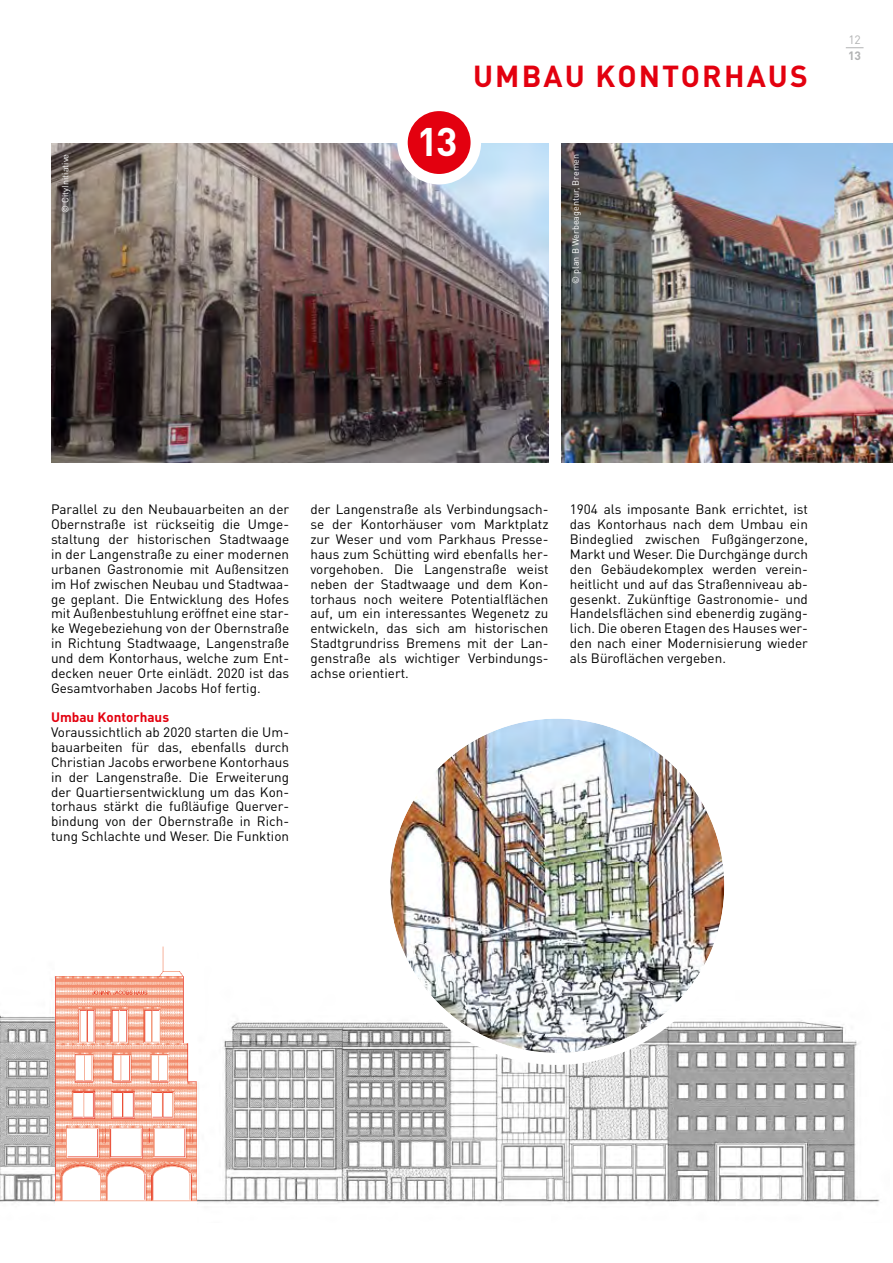
<style>
.page{position:relative;width:893px;height:1263px;background:#fff}
.page>*{position:absolute;margin:0;border:0;box-sizing:border-box;transform-origin:0 0}
.t1{font:700 39.45px "DIN Pro";color:#fff}
.t2{font:700 30px "DIN Pro";letter-spacing:.07em;color:#e3000f}
.t3{font:13.5px/14.9px "DIN Pro";color:#000;text-align:justify}
.t4{font:700 13.5px "DIN Pro";color:#e3000f}
.t5{font:12px "DIN Pro";color:#b1b2b3}
.t6{font:700 12px "DIN Pro";color:#b1b2b3}
.t7{font:9px "DIN Pro";color:#fff}
</style>
<div class="page">
<svg style="left:846px;top:47px;width:17px;height:1px"></svg>
<img style="left:0;top:915px;width:880px;height:289px">
<img style="left:51px;top:143px;width:498px;height:319px">
<img style="left:561px;top:143px;width:332px;height:319px">
<img style="left:56px;top:915px;width:141px;height:289px">
<img style="left:390px;top:719px;width:334px;height:334px;border-radius:167px">
<div style="left:378px;top:707px;width:358px;height:358px;border:12px solid #fff;border-radius:50%"></div>
<svg style="left:402px;top:106px;width:74px;height:73px;background:#e72431"></svg>
<div style="left:397px;top:101px;width:84px;height:83px;border:10px solid #fff;border-radius:50%"></div>
<p class="t7" style="left:59px;top:213px;width:61px;rotate:-90deg">© CityInitiative</p>
<h1 class="t1" style="left:417px;top:115px;width:42px">13</h1>
<h2 class="t2" style="left:473px;top:55px;width:336px">UMBAU KONTORHAUS</h2>
<p class="t7" style="left:569px;top:284px;width:132px;rotate:-90deg">© plan B Werbeagentur, Bremen</p>
<p class="t5" style="left:849px;top:32px;width:14px">12</p>
<p class="t6" style="left:848px;top:48px;width:14px">13</p>
<p class="t3" style="left:51px;top:501px;width:240px">Parallel zu den Neubauarbeiten an der Obernstraße ist rückseitig die Umge&shy;staltung der historischen Stadtwaage in der Langenstraße zu einer modernen urbanen Gastronomie mit Außensitzen im Hof zwischen Neubau und Stadtwaa&shy;ge geplant. Die Entwicklung des Hofes mit Außenbestuhlung eröffnet eine star&shy;ke Wegebeziehung von der Obernstraße in Richtung Stadtwaage, Langenstraße und dem Kontorhaus, welche zum Ent&shy;decken neuer Orte einlädt. 2020 ist das Gesamtvorhaben Jacobs Hof fertig.</p>
<p class="t4" style="left:51px;top:708px;width:120px">UMBAU KONTORHAUS</p>
<p class="t3" style="left:51px;top:724px;width:240px">Voraussichtlich ab 2020 starten die Um&shy;bauarbeiten für das, ebenfalls durch Christian Jacobs erworbene Kontorhaus in der Langenstraße. Die Erweiterung der Quartiersentwicklung um das Kon&shy;torhaus stärkt die fußläufige Querver&shy;bindung von der Obernstraße in Rich&shy;tung Schlachte und Weser. Die Funktion</p>
<p class="t3" style="left:310px;top:501px;width:240px">der Langenstraße als Verbindungsach&shy;se der Kontorhäuser vom Marktplatz zur Weser und vom Parkhaus Presse&shy;haus zum Schütting wird ebenfalls her&shy;vorgehoben. Die Langenstraße weist neben der Stadtwaage und dem Kon&shy;torhaus noch weitere Potentialflächen auf, um ein interessantes Wegenetz zu entwickeln, das sich am historischen Stadtgrundriss Bremens mit der Lan&shy;genstraße als wichtiger Verbindungs&shy;achse orientiert.</p>
<p class="t3" style="left:570px;top:501px;width:240px">1904 als imposante Bank errichtet, ist das Kontorhaus nach dem Umbau ein Bindeglied zwischen Fußgängerzone, Markt und Weser. Die Durchgänge durch den Gebäudekomplex werden verein&shy;heitlicht und auf das Straßenniveau ab&shy;gesenkt. Zukünftige Gastronomie- und Handelsflächen sind ebenerdig zugäng&shy;lich. Die oberen Etagen des Hauses wer&shy;den nach einer Modernisierung wieder als Büroflächen vergeben.</p>
</div>
